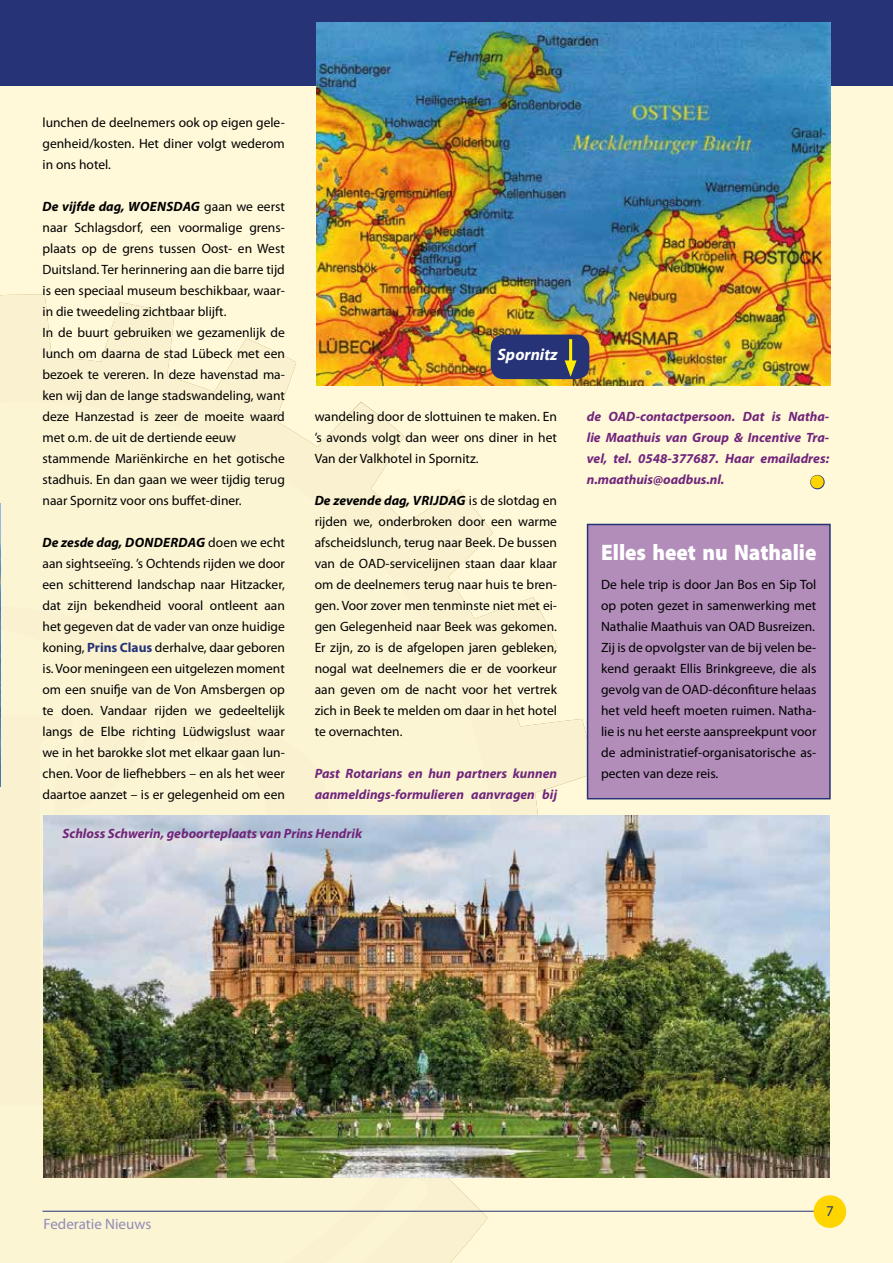
<style>
.page{position:relative;width:893px;height:1263px;background:#fff}
.page>*{position:absolute;margin:0;border:0;box-sizing:border-box;transform-origin:0 0}
.t1{font:900 22.5px "Myriad Pro";color:#fff;scale:.94 1}
.t2{font:18px "Zapf Dingbats ITC";color:#ffd500}
.t3{font:italic 700 16.5px "Myriad Pro";color:#fff}
.t4{font:15px "Myriad Pro";color:#908cb7}
.t5{font:15px "Myriad Pro";color:#263377}
.t6{font:13.5px/21px "Myriad Pro";color:#000;text-align:justify}
.t7{font:italic 700 13.5px/21px "Myriad Pro";color:#70257b}
.s1{font-weight:700;font-style:italic}
.s2{font-weight:700;color:#263377}
</style>
<div class="page">
<div style="left:0;top:85px;width:893px;height:1178px;background:#fcf5d4"></div>
<hr style="left:43px;top:1211px;width:786px;height:1px;background:#263377">
<div style="left:814px;top:1195px;width:32px;height:33px;background:#ffd500;border-radius:50%"></div>
<div style="left:0;top:0;width:893px;height:85px;background:#263377"></div>
<img style="left:44px;top:816px;width:785px;height:362px">
<img style="left:0;top:504px;width:1px;height:283px">
<img style="left:316px;top:23px;width:515px;height:362px">
<div style="left:491px;top:334px;width:98px;height:45px;background:#263377;border-radius:13px"></div>
<hr style="left:569px;top:339px;width:3px;height:27px;background:#ffed00">
<svg style="left:565px;top:360px;width:11px;height:17px"></svg>
<svg style="left:809px;top:474px;width:17px;height:16px"></svg>
<div style="left:587px;top:524px;width:244px;height:275px;background:#b28dba;border:2px solid #263377"></div>
<p class="t6" style="left:43px;top:112px;width:244px">lunchen de deelnemers ook op eigen gele&shy;genheid/kosten. Het diner volgt wederom in ons hotel.</p>
<p class="t6" style="left:43px;top:196px;width:244px;text-align:left"><span class="s1">De vijfde dag, WOENSDAG</span> gaan we eerst naar Schlagsdorf, een voormalige grens&shy;plaats op de grens tussen Oost- en West Duitsland. Ter herinnering aan die barre tijd is een speciaal museum beschikbaar, waar&shy;in die tweedeling zichtbaar blijft.<br>In de buurt gebruiken we gezamenlijk de lunch om daarna de stad Lübeck met een bezoek te vereren. In deze havenstad ma&shy;ken wij dan de lange stadswandeling, want deze Hanzestad is zeer de moeite waard met o.m. de uit de dertiende eeuw stammende Mariënkirche en het gotische stadhuis. En dan gaan we weer tijdig terug naar Spornitz voor ons buffet-diner.</p>
<p class="t6" style="left:43px;top:532px;width:244px"><span class="s1">De zesde dag, DONDERDAG</span> doen we echt aan sightseeïng. ’s Ochtends rijden we door een schitterend landschap naar Hitzacker, dat zijn bekendheid vooral ontleent aan het gegeven dat de vader van onze huidige koning, <span class="s2">Prins Claus</span> derhalve, daar geboren is. Voor meningeen een uitgelezen moment om een snuifje van de Von Amsbergen op te doen. Vandaar rijden we gedeeltelijk langs de Elbe richting Lüdwigslust waar we in het barokke slot met elkaar gaan lun&shy;chen. Voor de liefhebbers – en als het weer daartoe aanzet – is er gelegenheid om een</p>
<p class="t3" style="left:497px;top:344px;width:61px">Spornitz</p>
<p class="t6" style="left:315px;top:406px;width:244px">wandeling door de slottuinen te maken. En ’s avonds volgt dan weer ons diner in het Van der Valkhotel in Spornitz.</p>
<p class="t6" style="left:315px;top:490px;width:244px"><span class="s1">De zevende dag, VRIJDAG</span> is de slotdag en rijden we, onderbroken door een warme afscheidslunch, terug naar Beek. De bussen van de OAD-servicelijnen staan daar klaar om de deelnemers terug naar huis te bren&shy;gen. Voor zover men tenminste niet met ei&shy;gen Gelegenheid naar Beek was gekomen.<br>Er zijn, zo is de afgelopen jaren gebleken, nogal wat deelnemers die er de voorkeur aan geven om de nacht voor het vertrek zich in Beek te melden om daar in het hotel te overnachten.</p>
<p class="t7" style="left:315px;top:763px;width:244px">Past Rotarians en hun partners kunnen aanmeldings-formulieren aanvragen bij</p>
<p class="t7" style="left:63px;top:822px;width:301px">Schloss Schwerin, geboorteplaats van Prins Hendrik</p>
<p class="t7" style="left:587px;top:406px;width:244px;text-align:justify">de OAD-contactpersoon. Dat is Natha&shy;lie Maathuis van Group &amp; Incentive Tra&shy;vel, tel. 0548-377687. Haar emailadres: n.maathuis@oadbus.nl.</p>
<h2 class="t2" style="left:810px;top:474px;width:16px">●</h2>
<h1 class="t1" style="left:601px;top:540px;width:231px">Elles heet nu Nathalie</h1>
<p class="t6" style="left:601px;top:574px;width:217px">De hele trip is door Jan Bos en Sip Tol op poten gezet in samenwerking met Nathalie Maathuis van OAD Busreizen.<br>Zij is de opvolgster van de bij velen be&shy;kend geraakt Ellis Brinkgreeve, die als gevolg van de OAD-déconfiture helaas het veld heeft moeten ruimen. Natha&shy;lie is nu het eerste aanspreekpunt voor de administratief-organisatorische as&shy;pecten van deze reis.</p>
<p class="t4" style="left:44px;top:1214px;width:109px">Federatie Nieuws</p>
<p class="t5" style="left:826px;top:1202px;width:9px">7</p>
</div>
